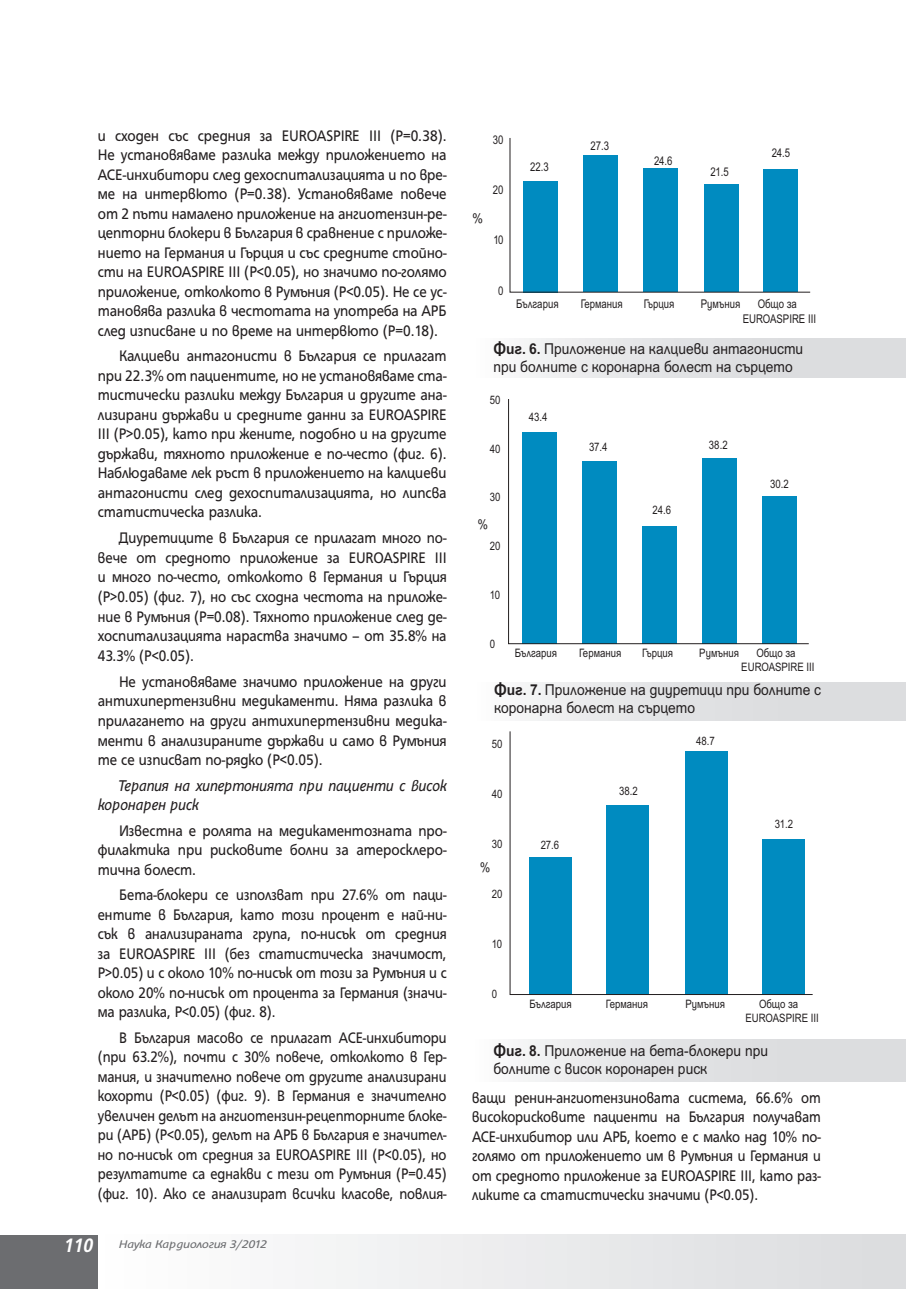
<style>
.page{position:relative;width:906px;height:1289px;background:#fff}
.page>*{position:absolute;margin:0;border:0;box-sizing:border-box;transform-origin:0 0}
.t1{font:italic 16.8px/19.5px "HS Grotesk Bg";letter-spacing:-.01em;color:#231f20;scale:.9 1}
.t2{font:16.5px/19.5px "HS Grotesk Bg";color:#231f20;text-align:justify;scale:.9 1}
.t3{font:16.5px/19.5px "HS Grotesk Bg";color:#231f20;text-align:justify;scale:.87 1}
.t4{font:16.5px/19.5px "HS Grotesk Bg";color:#231f20;text-align:justify;scale:.88 1}
.t5{font:16.5px/19.6px "HS Grotesk Bg";color:#231f20;text-align:justify;scale:.89 1}
.t6{font:15px/18px "SP Ariel";color:#231f20;scale:.92 1}
.t7{font:13.5px "SP Ariel";color:#231f20;scale:.89 1}
.t8{font:13.5px "SP Ariel";color:#231f20;scale:.92 1}
.t9{font:12px/15px "SP Ariel";color:#231f20;text-align:center;scale:.8 1}
.t10{font:italic 12px "HS Grotesk Bg";letter-spacing:-.01em;color:#6c6d70;scale:1.1 1}
.t11{font:11.7px/14.5px "SP Ariel";color:#231f20;text-align:center;scale:.82 1}
.t12{font:11.55px/14.4px "SP Ariel";color:#231f20;scale:.83 1}
.s1{font-weight:700;font-size:21px;color:#fff}
.s2{font-weight:700}
</style>
<div class="page">
<div style="left:98px;top:1234px;width:808px;height:54px;background:linear-gradient(to right,#fefefe,#dbdcde)"></div>
<div style="left:0;top:1234px;width:98px;height:54px;background:#6c6d70"></div>
<div style="left:473px;top:338px;width:433px;height:39px;background:linear-gradient(to right,#f5f6f6,#d5d6d8)"></div>
<div style="left:474px;top:682px;width:432px;height:38px;background:linear-gradient(to right,#f5f6f6,#d5d6d9)"></div>
<div style="left:472px;top:1039px;width:434px;height:42px;background:linear-gradient(to right,#f5f6f6,#d5d6d9)"></div>
<svg style="left:509px;top:138px;width:302px;height:155px"></svg>
<svg style="left:508px;top:399px;width:301px;height:245px"></svg>
<svg style="left:509px;top:731px;width:304px;height:264px"></svg>
<p class="t2" style="left:98px;top:127px;width:389px">и сходен със средния за EUROASPIRE III (P=0.38).<br>Не установяваме разлика между приложението на АСЕ-инхибитори след дехоспитализацията и по вре&shy;ме на интервюто (P=0.38). Установяваме повече от 2 пъти намалено приложение на ангиотензин-ре&shy;цепторни блокери в България в сравнение с приложе&shy;нието на Германия и Гърция и със средните стойно&shy;сти на EUROASPIRE III (P&lt;0.05), но значимо по-голямо приложение, отколкото в Румъния (P&lt;0.05). Не се ус&shy;тановява разлика в честотата на употреба на АРБ след изписване и по време на интервюто (P=0.18).</p>
<p class="t2" style="left:98px;top:347px;width:389px;text-indent:21px">Калциеви антагонисти в България се прилагат при 22.3% от пациентите, но не установяваме ста&shy;тистически разлики между България и другите ана&shy;лизирани държави и средните данни за EUROASPIRE III (P&gt;0.05), като при жените, подобно и на другите държави, тяхното приложение е по-често (фиг. 6).<br>Наблюдаваме лек ръст в приложението на калциеви антагонисти след дехоспитализацията, но липсва статистическа разлика.</p>
<p class="t5" style="left:98px;top:529px;width:393px;text-indent:21px">Диуретиците в България се прилагат много по&shy;вече от средното приложение за EUROASPIRE III и много по-често, отколкото в Германия и Гърция (P&gt;0.05) (фиг. 7), но със сходна честота на приложе&shy;ние в Румъния (P=0.08). Тяхното приложение след де&shy;хоспитализацията нараства значимо – от 35.8% на 43.3% (P&lt;0.05).</p>
<p class="t2" style="left:98px;top:672px;width:389px;text-indent:21px">Не установяваме значимо приложение на други антихипертензивни медикаменти. Няма разлика в прилагането на други антихипертензивни медика&shy;менти в анализираните държави и само в Румъния те се изписват по-рядко (P&lt;0.05).</p>
<p class="t1" style="left:98px;top:776px;width:389px;text-indent:21px">Терапия на хипертонията при пациенти с висок коронарен риск</p>
<p class="t2" style="left:98px;top:821px;width:389px;text-indent:21px">Известна е ролята на медикаментозната про&shy;филактика при рисковите болни за атеросклеро&shy;тична болест.</p>
<p class="t4" style="left:98px;top:886px;width:398px;text-indent:21px">Бета-блокери се използват при 27.6% от паци&shy;ентите в България, като този процент е най-ни&shy;сък в анализираната група, по-нисък от средния за EUROASPIRE III (без статистическа значимост, P&gt;0.05) и с около 10% по-нисък от този за Румъния и с около 20% по-нисък от процента за Германия (значи&shy;ма разлика, P&lt;0.05) (фиг. 8).</p>
<p class="t3" style="left:98px;top:1028px;width:402px;text-indent:21px">В България масово се прилагат АСЕ-инхибитори (при 63.2%), почти с 30% повече, отколкото в Гер&shy;мания, и значително повече от другите анализирани кохорти (P&lt;0.05) (фиг. 9). В Германия е значително увеличен делът на ангиотензин-рецепторните блоке&shy;ри (АРБ) (P&lt;0.05), делът на АРБ в България е значител&shy;но по-нисък от средния за EUROASPIRE III (P&lt;0.05), но резултатите са еднакви с тези от Румъния (P=0.45) (фиг. 10). Ако се анализират всички класове, повлия-</p>
<p class="t10" style="left:64px;top:1239px;width:186px"><span class="s1">110</span> Наука Кардиология 3/2012</p>
<p class="t9" style="left:493px;top:133px;width:15px">30</p>
<p class="t8" style="left:472px;top:213px;width:14px">%</p>
<p class="t9" style="left:493px;top:183px;width:15px">20</p>
<p class="t9" style="left:493px;top:234px;width:14px">10</p>
<p class="t9" style="left:530px;top:161px;width:25px">22.3</p>
<p class="t9" style="left:590px;top:139px;width:25px">27.3</p>
<p class="t9" style="left:654px;top:154px;width:25px">24.6</p>
<p class="t9" style="left:710px;top:165px;width:25px">21.5</p>
<p class="t9" style="left:771px;top:147px;width:25px">24.5</p>
<p class="t9" style="left:498px;top:284px;width:8px">0</p>
<p class="t9" style="left:516px;top:297px;width:55px">България</p>
<p class="t9" style="left:580px;top:297px;width:54px">Германия</p>
<p class="t9" style="left:643px;top:297px;width:40px">Гърция</p>
<p class="t9" style="left:700px;top:297px;width:51px">Румъния</p>
<p class="t9" style="left:742px;top:297px;width:93px">Общо за<br>EUROASPIRE III</p>
<p class="t6" style="left:493px;top:341px;width:338px"><span class="s2">Фиг. 6.</span> Приложение на калциеви антагонисти при болните с коронарна болест на сърцето</p>
<p class="t11" style="left:490px;top:393px;width:15px">50</p>
<p class="t11" style="left:490px;top:442px;width:15px">40</p>
<p class="t11" style="left:490px;top:491px;width:15px">30</p>
<p class="t7" style="left:477px;top:519px;width:14px">%</p>
<p class="t11" style="left:490px;top:540px;width:15px">20</p>
<p class="t11" style="left:529px;top:411px;width:24px">43.4</p>
<p class="t11" style="left:589px;top:441px;width:24px">37.4</p>
<p class="t11" style="left:652px;top:504px;width:24px">24.6</p>
<p class="t11" style="left:709px;top:438px;width:24px">38.2</p>
<p class="t11" style="left:770px;top:478px;width:24px">30.2</p>
<p class="t11" style="left:490px;top:588px;width:14px">10</p>
<p class="t11" style="left:490px;top:637px;width:8px">0</p>
<p class="t11" style="left:515px;top:646px;width:53px">България</p>
<p class="t11" style="left:579px;top:646px;width:53px">Германия</p>
<p class="t11" style="left:642px;top:646px;width:39px">Гърция</p>
<p class="t11" style="left:699px;top:646px;width:50px">Румъния</p>
<p class="t11" style="left:741px;top:646px;width:91px">Общо за<br>EUROASPIRE III</p>
<p class="t6" style="left:494px;top:682px;width:357px"><span class="s2">Фиг. 7.</span> Приложение на диуретици при болните с коронарна болест на сърцето</p>
<p class="t12" style="left:492px;top:738px;width:14px">50</p>
<p class="t12" style="left:492px;top:788px;width:14px">40</p>
<p class="t12" style="left:492px;top:838px;width:14px">30</p>
<p class="t7" style="left:480px;top:862px;width:13px">%</p>
<p class="t12" style="left:492px;top:888px;width:14px">20</p>
<p class="t12" style="left:492px;top:937px;width:14px">10</p>
<p class="t12" style="left:492px;top:987px;width:8px">0</p>
<p class="t12" style="left:541px;top:839px;width:24px">27.6</p>
<p class="t12" style="left:619px;top:785px;width:24px">38.2</p>
<p class="t12" style="left:696px;top:735px;width:24px">48.7</p>
<p class="t12" style="left:774px;top:818px;width:24px">31.2</p>
<p class="t12" style="left:529px;top:997px;width:53px">България</p>
<p class="t12" style="left:606px;top:997px;width:52px">Германия</p>
<p class="t12" style="left:685px;top:997px;width:49px">Румъния</p>
<p class="t12" style="left:745px;top:997px;width:90px;text-indent:14px">Общо за<br>EUROASPIRE III</p>
<p class="t6" style="left:493px;top:1043px;width:300px"><span class="s2">Фиг. 8.</span> Приложение на бета-блокери при болните с висок коронарен риск</p>
<p class="t3" style="left:472px;top:1088px;width:402px">ващи ренин-ангиотензиновата система, 66.6% от високорисковите пациенти на България получават АСЕ-инхибитор или АРБ, което е с малко над 10% по&shy;голямо от приложението им в Румъния и Германия и от средното приложение за EUROASPIRE III, като раз&shy;ликите са статистически значими (P&lt;0.05).</p>
</div>
